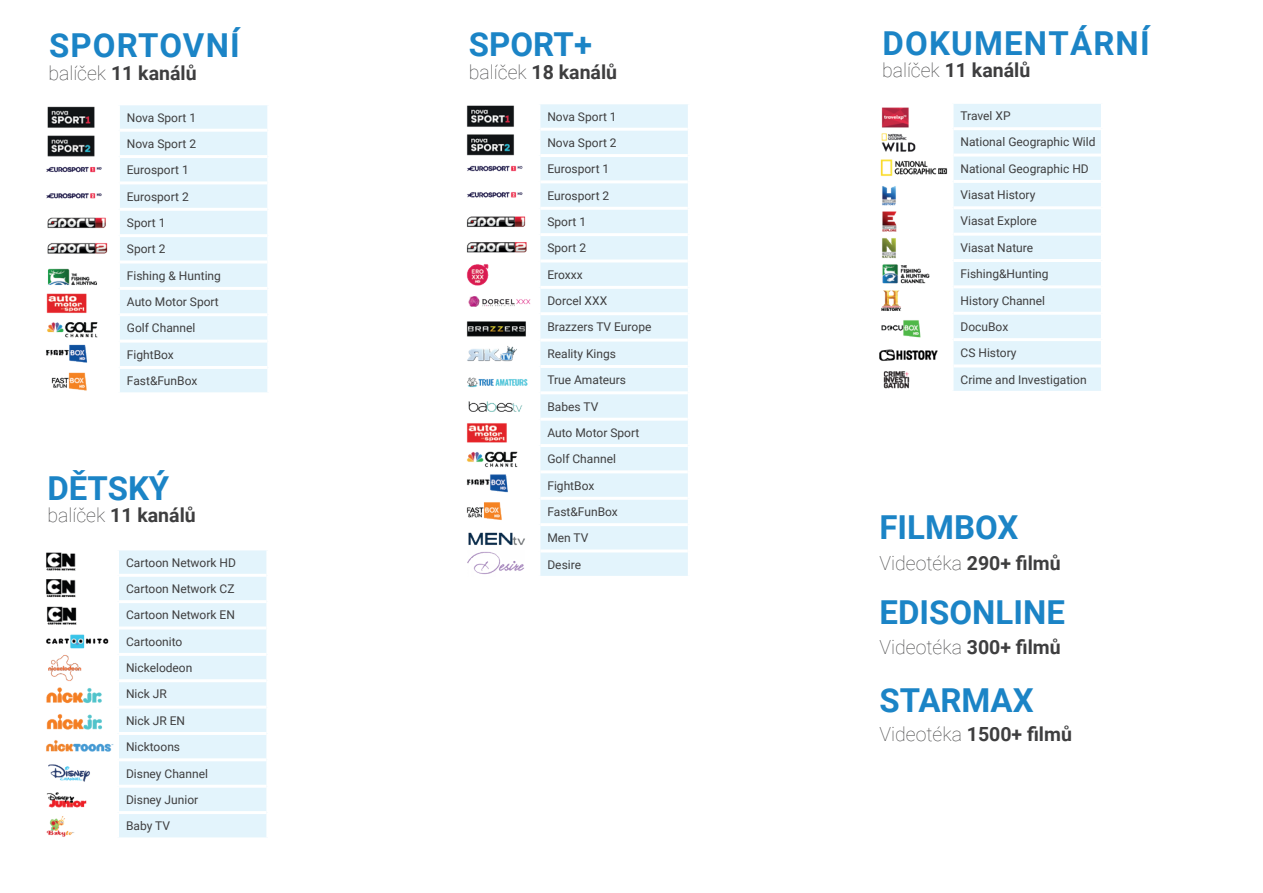
<style>
.page{position:relative;width:1263px;height:893px;background:#fff}
.page>*{position:absolute;margin:0;border:0;box-sizing:border-box;transform-origin:0 0}
.t1{font:700 33px "Roboto";color:#1b84c6}
.t2{font:700 33px "Roboto";letter-spacing:.035em;color:#1b84c6}
.t3{font:700 19.5px "Roboto";color:#3e3e3f}
.t4{font:100 19.5px "Roboto";color:#3e3e3f}
.t5{font:12px/26.4px "Roboto";color:#3e3e3f}
.s1{font-weight:100}
.s2{font-weight:700}
</style>
<div class="page">
<img style="left:46px;top:104px;width:1055px;height:734px">
<h1 class="t2" style="left:49px;top:22px;width:192px">SPORTOVNÍ</h1>
<h1 class="t1" style="left:469px;top:21px;width:125px">SPORT+</h1>
<h2 class="t3" style="left:48px;top:60px;width:150px"><span class="s1">balíček</span> 11 kanálů</h2>
<h2 class="t3" style="left:469px;top:59px;width:150px"><span class="s1">balíček</span> 18 kanálů</h2>
<p class="t5" style="left:127px;top:104px;width:96px">Nova Sport 1<br>Nova Sport 2<br>Eurosport 1<br>Eurosport 2<br>Sport 1<br>Sport 2<br>Fishing &amp; Hunting<br>Auto Motor Sport<br>Golf Channel<br>FightBox<br>Fast&amp;FunBox</p>
<p class="t5" style="left:547px;top:103px;width:106px">Nova Sport 1<br>Nova Sport 2<br>Eurosport 1<br>Eurosport 2<br>Sport 1<br>Sport 2<br>Eroxxx<br>Dorcel XXX<br>Brazzers TV Europe<br>Reality Kings<br>True Amateurs<br>Babes TV<br>Auto Motor Sport<br>Golf Channel<br>FightBox<br>Fast&amp;FunBox<br>Men TV<br>Desire</p>
<h1 class="t1" style="left:48px;top:465px;width:123px">DĚTSKÝ</h1>
<h2 class="t3" style="left:48px;top:502px;width:150px"><span class="s1">balíček</span> 11 kanálů</h2>
<p class="t5" style="left:126px;top:549px;width:112px">Cartoon Network HD<br>Cartoon Network CZ<br>Cartoon Network EN<br>Cartoonito<br>Nickelodeon<br>Nick JR<br>Nick JR EN<br>Nicktoons<br>Disney Channel<br>Disney Junior<br>Baby TV</p>
<h1 class="t2" style="left:883px;top:20px;width:269px">DOKUMENTÁRNÍ</h1>
<h2 class="t3" style="left:882px;top:56px;width:150px"><span class="s1">balíček</span> 11 kanálů</h2>
<p class="t5" style="left:960px;top:102px;width:137px">Travel XP<br>National Geographic Wild<br>National Geographic HD<br>Viasat History<br>Viasat Explore<br>Viasat Nature<br>Fishing&amp;Hunting<br>History Channel<br>DocuBox<br>CS History<br>Crime and Investigation</p>
<h1 class="t1" style="left:879px;top:504px;width:140px">FILMBOX</h1>
<h2 class="t4" style="left:879px;top:549px;width:183px">Videotéka <span class="s2">290+ filmů</span></h2>
<h1 class="t1" style="left:879px;top:589px;width:187px">EDISONLINE</h1>
<h2 class="t4" style="left:879px;top:633px;width:183px">Videotéka <span class="s2">300+ filmů</span></h2>
<h1 class="t1" style="left:879px;top:677px;width:156px">STARMAX</h1>
<h2 class="t3" style="left:879px;top:721px;width:194px"><span class="s1">Videotéka</span> 1500+ filmů</h2>
</div>
